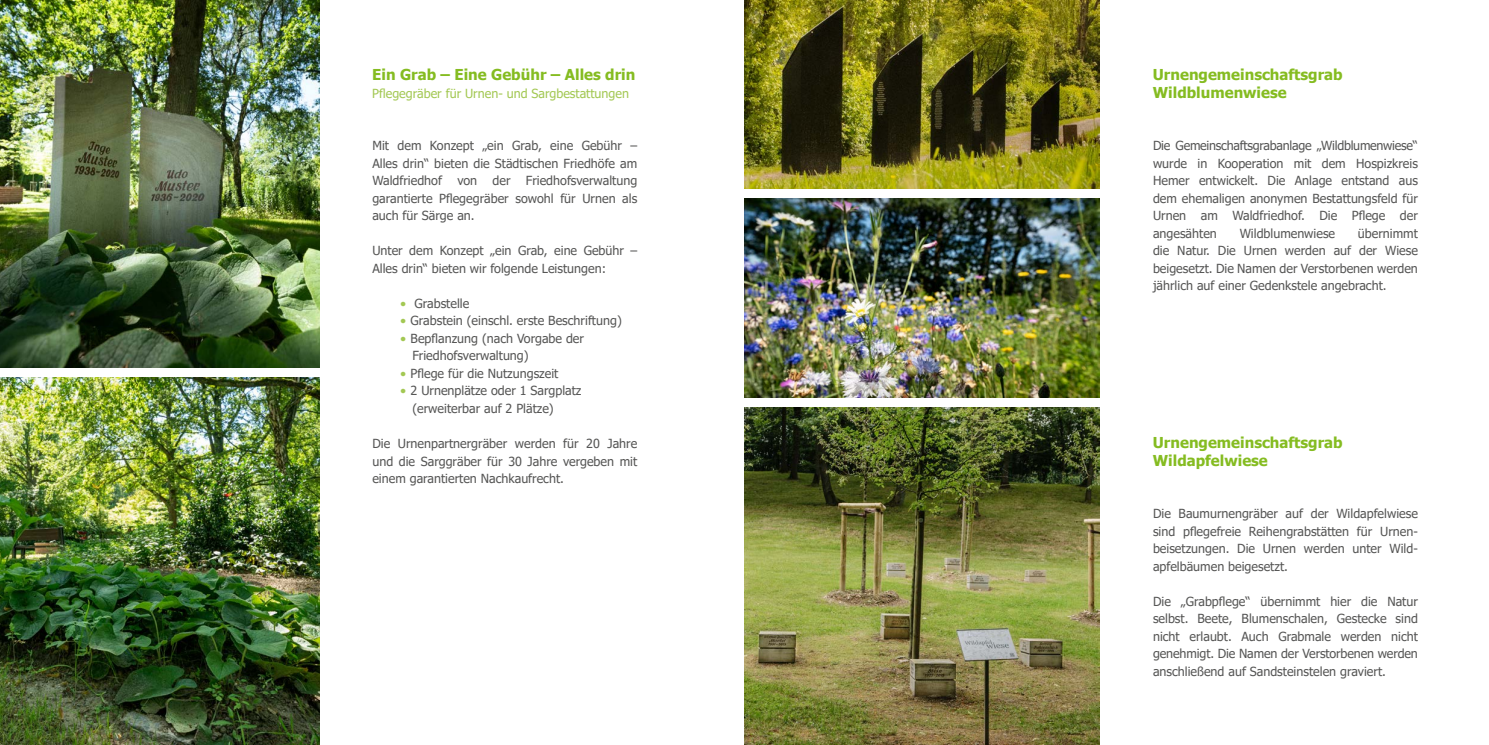
<style>
.page{position:relative;width:1489px;height:745px;background:#fff}
.page>*{position:absolute;margin:0;border:0;box-sizing:border-box;transform-origin:0 0}
.t1{font:700 15px/17.5px "Tahoma";color:#85bc21}
.t2{font:12.5px/17.5px "Tahoma";color:#565655;text-align:justify}
.t3{font:12.5px "Tahoma";color:#a3c853}
.s1{font-family:"Verdana";color:#a3c853}
</style>
<div class="page">
<img style="left:744px;top:0;width:354px;height:188px">
<img style="left:744px;top:198px;width:354px;height:199px">
<img style="left:0;top:0;width:319px;height:367px">
<img style="left:744px;top:407px;width:354px;height:337px">
<img style="left:0;top:377px;width:319px;height:367px">
<p class="t1" style="left:372px;top:66px;width:264px">Ein Grab – Eine Gebühr – Alles drin</p>
<p class="t3" style="left:372px;top:85px;width:258px">Pflegegräber für Urnen- und Sargbestattungen</p>
<p class="t2" style="left:372px;top:137px;width:266px">Mit dem Konzept „ein Grab, eine Gebühr – Alles drin“ bieten die Städtischen Friedhöfe am Waldfriedhof von der Friedhofsverwaltung garantierte Pflegegräber sowohl für Urnen als auch für Särge an.</p>
<p class="t2" style="left:372px;top:242px;width:266px">Unter dem Konzept „ein Grab, eine Gebühr –<br>Alles drin“ bieten wir folgende Leistungen:</p>
<p class="t2" style="left:400px;top:295px;width:71px"><span class="s1">•</span> Grabstelle</p>
<p class="t2" style="left:400px;top:312px;width:223px"><span class="s1">•</span> Grabstein (einschl. erste Beschriftung)</p>
<p class="t2" style="left:400px;top:330px;width:186px"><span class="s1">•</span> Bepflanzung (nach Vorgabe der</p>
<p class="t2" style="left:412px;top:347px;width:118px">Friedhofsverwaltung)</p>
<p class="t2" style="left:400px;top:365px;width:160px"><span class="s1">•</span> Pflege für die Nutzungszeit</p>
<p class="t2" style="left:412px;top:382px;width:171px;text-indent:-12px"><span class="s1">•</span> 2 Urnenplätze oder 1 Sargplatz (erweiterbar auf 2 Plätze)</p>
<p class="t2" style="left:372px;top:435px;width:266px">Die Urnenpartnergräber werden für 20 Jahre und die Sarggräber für 30 Jahre vergeben mit einem garantierten Nachkaufrecht.</p>
<p class="t1" style="left:1152px;top:66px;width:191px">Urnengemeinschaftsgrab</p>
<p class="t1" style="left:1152px;top:84px;width:135px">Wildblumenwiese</p>
<p class="t2" style="left:1152px;top:137px;width:266px">Die Gemeinschaftsgrabanlage „Wildblumenwiese“ wurde in Kooperation mit dem Hospizkreis Hemer entwickelt. Die Anlage entstand aus dem ehemaligen anonymen Bestattungsfeld für Urnen am Waldfriedhof. Die Pflege der angesähten</p>
<p class="t2" style="left:1152px;top:225px;width:266px;text-indent:205px">übernimmt die Natur. Die Urnen werden auf der Wiese beigesetzt. Die Namen der Verstorbenen werden jährlich auf einer Gedenkstele angebracht.</p>
<p class="t2" style="left:1239px;top:225px;width:97px">Wildblumenwiese</p>
<p class="t1" style="left:1152px;top:434px;width:191px">Urnengemeinschaftsgrab<br>Wildapfelwiese</p>
<p class="t2" style="left:1152px;top:505px;width:266px">Die Baumurnengräber auf der Wildapfelwiese sind pflegefreie Reihengrabstätten für Urnen&shy;beisetzungen. Die Urnen werden unter Wild&shy;apfelbäumen beigesetzt.</p>
<p class="t2" style="left:1152px;top:592px;width:266px">Die „Grabpflege“ übernimmt hier die Natur selbst. Beete, Blumenschalen, Gestecke sind nicht erlaubt. Auch Grabmale werden nicht genehmigt. Die Namen der Verstorbenen werden anschließend auf Sandsteinstelen graviert.</p>
</div>
